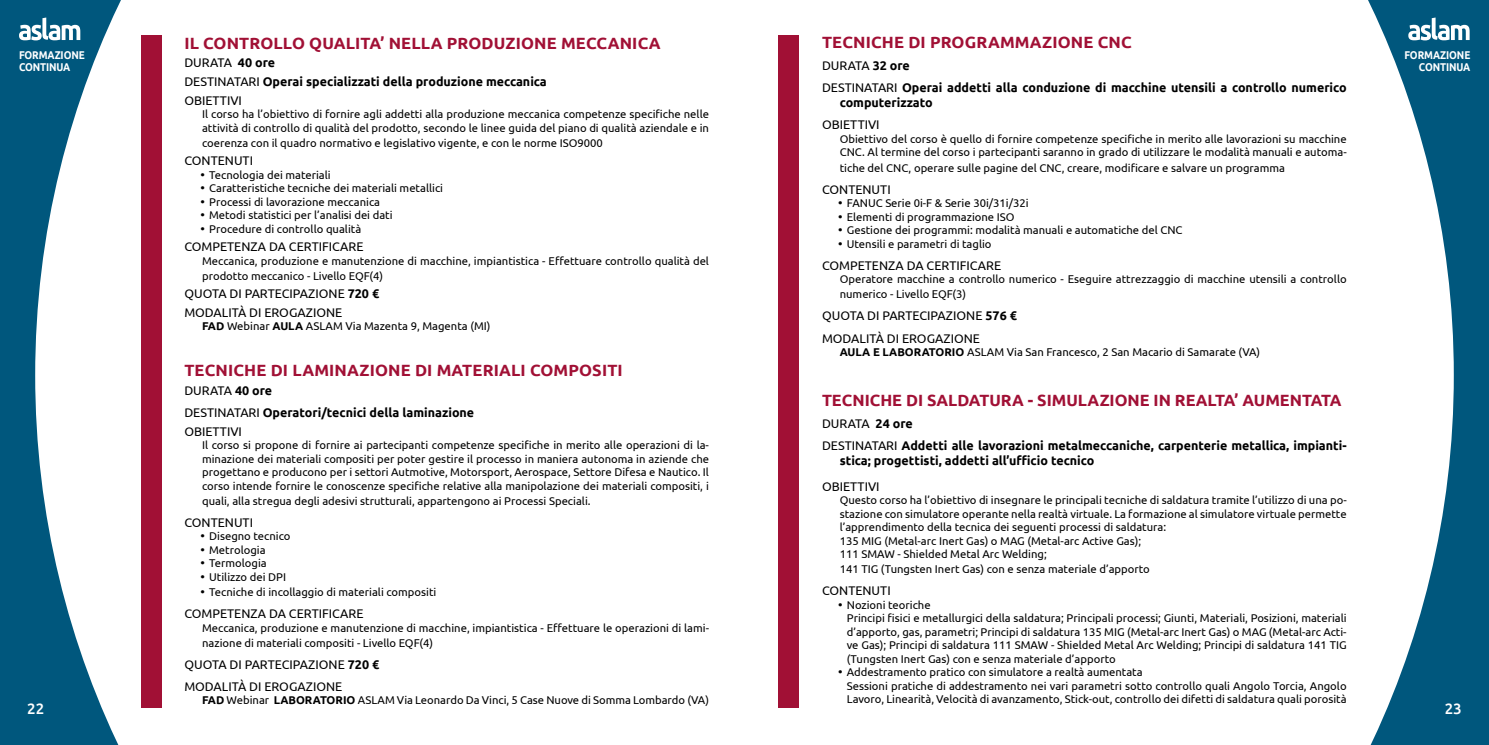
<style>
.page{position:relative;width:1489px;height:745px;background:#fff}
.page>*{position:absolute;margin:0;border:0;box-sizing:border-box;transform-origin:0 0}
.t1{font:700 16.25px "Ubuntu";letter-spacing:.01em;color:#a11035}
.t2{font:500 15px "Ubuntu";color:#fff}
.t3{font:700 12.5px/22.1px "Ubuntu";color:#000}
.t4{font:12.5px/22.1px "Ubuntu";color:#000}
.t5{font:11.25px/13.5px "Ubuntu";color:#000}
.t6{font:700 11.25px/11.2px "Ubuntu";color:#fff;scale:.88 1}
.s1{font-weight:400}
.s2{font-weight:700}
</style>
<div class="page">
<svg style="left:1368px;top:0;width:120px;height:744px;fill:#01577d"></svg>
<svg style="left:1408px;top:18px;width:61px;height:22px"></svg>
<svg style="left:0;top:0;width:121px;height:744px;fill:#00577d"></svg>
<svg style="left:19px;top:18px;width:61px;height:22px"></svg>
<div style="left:142px;top:35px;width:20px;height:672px;background:#a11035"></div>
<div style="left:778px;top:35px;width:20px;height:672px;background:#a11035"></div>
<p class="t6" style="left:19px;top:50px;width:15px">Formazione continua</p>
<h2 class="t2" style="left:27px;top:698px;width:19px">22</h2>
<h1 class="t1" style="left:184px;top:33px;width:478px">IL CONTROLLO QUALITA’ NELLA PRODUZIONE MECCANICA</h1>
<p class="t3" style="left:184px;top:53px;width:364px;line-height:18.5px"><span class="s1">DURATA</span> 40 ore<br><span class="s1">DESTINATARI</span> Operai specializzati della produzione meccanica<br><span class="s1">OBIETTIVI</span></p>
<p class="t5" style="left:202px;top:107px;width:508px">Il corso ha l’obiettivo di fornire agli addetti alla produzione meccanica competenze specifiche nelle attività di controllo di qualità del prodotto, secondo le linee guida del piano di qualità aziendale e in</p>
<p class="t5" style="left:202px;top:135px;width:402px">coerenza con il quadro normativo e legislativo vigente, e con le norme ISO9000</p>
<p class="t4" style="left:184px;top:149px;width:70px">CONTENUTI</p>
<p class="t5" style="left:200px;top:167px;width:132px">• Tecnologia dei materiali</p>
<p class="t5" style="left:200px;top:181px;width:244px">• Caratteristiche tecniche dei materiali metallici</p>
<p class="t5" style="left:200px;top:194px;width:181px">• Processi di lavorazione meccanica</p>
<p class="t5" style="left:200px;top:208px;width:194px">• Metodi statistici per l’analisi dei dati</p>
<p class="t5" style="left:200px;top:221px;width:162px">• Procedure di controllo qualità</p>
<p class="t4" style="left:184px;top:235px;width:181px">COMPETENZA DA CERTIFICARE</p>
<p class="t5" style="left:202px;top:253px;width:508px;line-height:15px">Meccanica, produzione e manutenzione di macchine, impiantistica - Effettuare controllo qualità del prodotto meccanico - Livello EQF(4)</p>
<p class="t4" style="left:184px;top:284px;width:196px;line-height:18.5px">QUOTA DI PARTECIPAZIONE <span class="s2">720 €<br></span>MODALITÀ DI EROGAZIONE</p>
<p class="t5" style="left:202px;top:319px;width:290px"><span class="s2">FAD</span> Webinar <span class="s2">AULA</span> ASLAM Via Mazenta 9, Magenta (MI)</p>
<h1 class="t1" style="left:184px;top:360px;width:440px">TECNICHE DI LAMINAZIONE DI MATERIALI COMPOSITI</h1>
<p class="t3" style="left:184px;top:379px;width:291px"><span class="s1">DURATA</span> 40 ore<br><span class="s1">DESTINATARI</span> Operatori/tecnici della laminazione</p>
<p class="t4" style="left:184px;top:419px;width:59px">OBIETTIVI</p>
<p class="t5" style="left:202px;top:438px;width:508px;text-align:justify">Il corso si propone di fornire ai partecipanti competenze specifiche in merito alle operazioni di la&shy;minazione dei materiali compositi per poter gestire il processo in maniera autonoma in aziende che progettano e producono per i settori Autmotive, Motorsport, Aerospace, Settore Difesa e Nautico. Il corso intende fornire le conoscenze specifiche relative alla manipolazione dei materiali compositi, i</p>
<p class="t5" style="left:202px;top:493px;width:390px">quali, alla stregua degli adesivi strutturali, appartengono ai Processi Speciali.</p>
<p class="t4" style="left:184px;top:510px;width:70px">CONTENUTI</p>
<p class="t5" style="left:200px;top:529px;width:92px">• Disegno tecnico</p>
<p class="t5" style="left:200px;top:542px;width:67px">• Metrologia</p>
<p class="t5" style="left:200px;top:556px;width:68px">• Termologia</p>
<p class="t5" style="left:200px;top:569px;width:87px">• Utilizzo dei DPI</p>
<p class="t5" style="left:200px;top:584px;width:237px">• Tecniche di incollaggio di materiali compositi</p>
<p class="t4" style="left:184px;top:601px;width:181px">COMPETENZA DA CERTIFICARE</p>
<p class="t5" style="left:202px;top:619px;width:508px;line-height:15px">Meccanica, produzione e manutenzione di macchine, impiantistica - Effettuare le operazioni di lami&shy;nazione di materiali compositi - Livello EQF(4)</p>
<p class="t4" style="left:184px;top:652px;width:196px">QUOTA DI PARTECIPAZIONE <span class="s2">720 €<br></span>MODALITÀ DI EROGAZIONE</p>
<p class="t5" style="left:202px;top:692px;width:508px"><span class="s2">FAD</span> Webinar <span class="s2">LABORATORIO</span> ASLAM Via Leonardo Da Vinci, 5 Case Nuove di Somma Lombardo (VA)</p>
<h1 class="t1" style="left:822px;top:32px;width:311px">TECNICHE DI PROGRAMMAZIONE CNC</h1>
<p class="t3" style="left:822px;top:54px;width:526px"><span class="s1">DURATA</span> 32 ore<br><span class="s1">DESTINATARI</span> Operai addetti alla conduzione di macchine utensili a controllo numerico</p>
<p class="t3" style="left:839px;top:92px;width:94px">computerizzato</p>
<p class="t4" style="left:822px;top:113px;width:59px">OBIETTIVI</p>
<p class="t5" style="left:839px;top:132px;width:508px">Obiettivo del corso è quello di fornire competenze specifiche in merito alle lavorazioni su macchine<br>CNC. Al termine del corso i partecipanti saranno in grado di utilizzare le modalità manuali e automa-</p>
<p class="t5" style="left:839px;top:160px;width:447px">tiche del CNC, operare sulle pagine del CNC, creare, modificare e salvare un programma</p>
<p class="t4" style="left:822px;top:177px;width:70px">CONTENUTI</p>
<p class="t5" style="left:837px;top:196px;width:192px">• FANUC Serie 0i-F &amp; Serie 30i/31i/32i</p>
<p class="t5" style="left:837px;top:209px;width:178px">• Elementi di programmazione ISO</p>
<p class="t5" style="left:837px;top:223px;width:346px">• Gestione dei programmi: modalità manuali e automatiche del CNC</p>
<p class="t5" style="left:837px;top:236px;width:155px">• Utensili e parametri di taglio</p>
<p class="t4" style="left:822px;top:254px;width:181px">COMPETENZA DA CERTIFICARE</p>
<p class="t5" style="left:839px;top:271px;width:508px;line-height:15px">Operatore macchine a controllo numerico - Eseguire attrezzaggio di macchine utensili a controllo numerico - Livello EQF(3)</p>
<p class="t4" style="left:822px;top:304px;width:196px">QUOTA DI PARTECIPAZIONE <span class="s2">576 €<br></span>MODALITÀ DI EROGAZIONE</p>
<p class="t5" style="left:839px;top:345px;width:422px"><span class="s2">AULA E LABORATORIO</span> ASLAM Via San Francesco, 2 San Macario di Samarate (VA)</p>
<h1 class="t1" style="left:822px;top:390px;width:521px">TECNICHE DI SALDATURA - SIMULAZIONE IN REALTA’ AUMENTATA</h1>
<p class="t3" style="left:822px;top:412px;width:526px"><span class="s1">DURATA</span> 24 ore<br><span class="s1">DESTINATARI</span> Addetti alle lavorazioni metalmeccaniche, carpenterie metallica, impianti-</p>
<p class="t3" style="left:839px;top:449px;width:256px">stica; progettisti, addetti all’ufficio tecnico</p>
<p class="t4" style="left:822px;top:474px;width:59px">OBIETTIVI</p>
<p class="t5" style="left:839px;top:492px;width:508px">Questo corso ha l’obiettivo di insegnare le principali tecniche di saldatura tramite l’utilizzo di una po&shy;stazione con simulatore operante nella realtà virtuale. La formazione al simulatore virtuale permette l’apprendimento della tecnica dei seguenti processi di saldatura:<br>135 MIG (Metal-arc Inert Gas) o MAG (Metal-arc Active Gas);<br>111 SMAW - Shielded Metal Arc Welding;</p>
<p class="t5" style="left:839px;top:561px;width:311px">141 TIG (Tungsten Inert Gas) con e senza materiale d’apporto</p>
<p class="t4" style="left:822px;top:579px;width:70px">CONTENUTI</p>
<p class="t5" style="left:846px;top:597px;width:501px;text-indent:-9px">• Nozioni teoriche<br>Principi fisici e metallurgici della saldatura; Principali processi; Giunti, Materiali, Posizioni, materiali d’apporto, gas, parametri; Principi di saldatura 135 MIG (Metal-arc Inert Gas) o MAG (Metal-arc Acti&shy;ve Gas); Principi di saldatura 111 SMAW - Shielded Metal Arc Welding; Principi di saldatura 141 TIG (Tungsten Inert Gas) con e senza materiale d’apporto</p>
<p class="t5" style="left:846px;top:664px;width:501px;text-indent:-9px">• Addestramento pratico con simulatore a realtà aumentata<br>Sessioni pratiche di addestramento nei vari parametri sotto controllo quali Angolo Torcia, Angolo<br>Lavoro, Linearità, Velocità di avanzamento, Stick-out, controllo dei difetti di saldatura quali porosità</p>
<p class="t6" style="left:1404px;top:50px;width:15px">Formazione</p>
<p class="t6" style="left:1418px;top:61px;width:9px">continua</p>
<h2 class="t2" style="left:1444px;top:698px;width:19px">23</h2>
</div>
